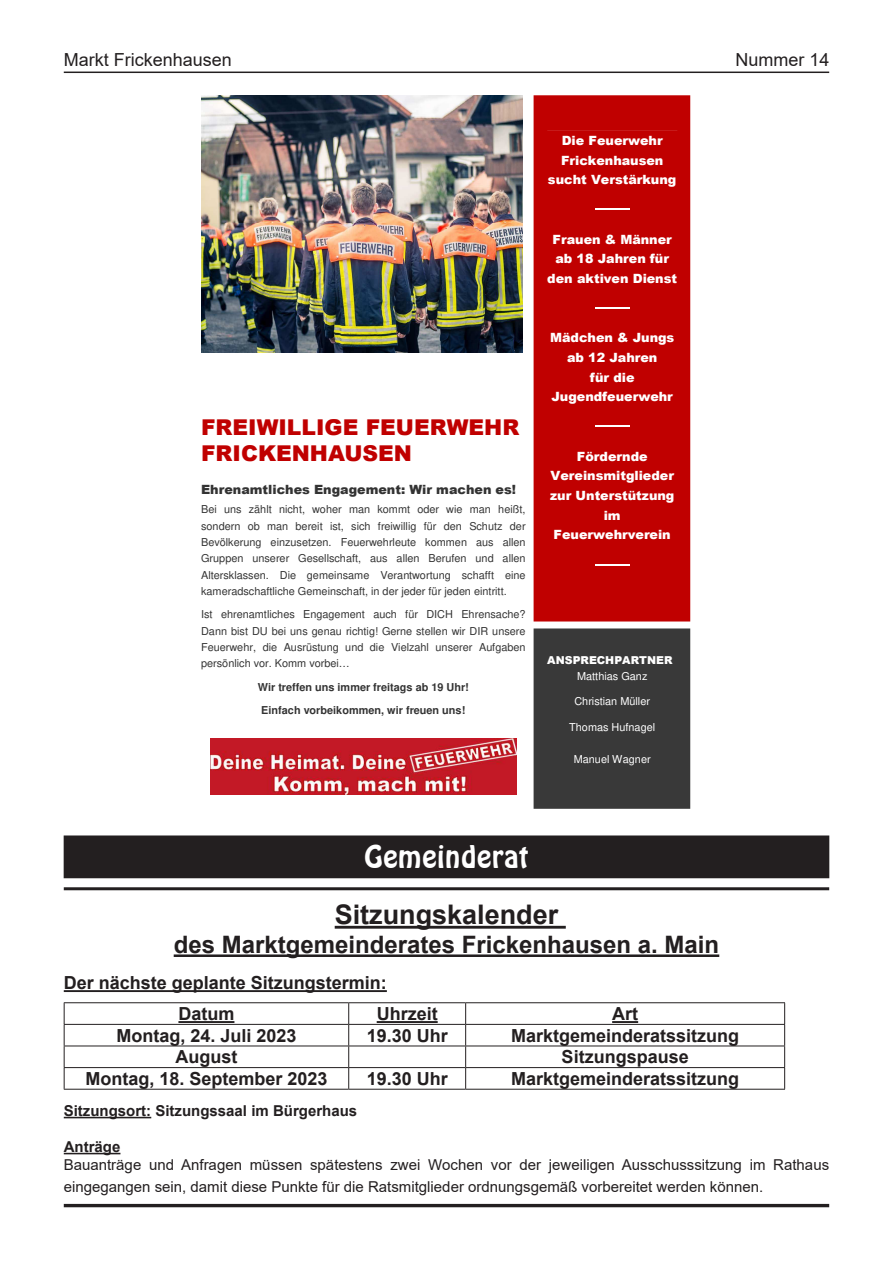
<style>
.page{position:relative;width:893px;height:1263px;background:#fff}
.page>*{position:absolute;margin:0;border:0;box-sizing:border-box;transform-origin:0 0}
.t1{font:30px "Hobo BT";color:#fff}
.t2{font:700 27px "Arial";color:#231f20}
.t3{font:700 24px "Arial";color:#231f20}
.t4{font:900 21.75px/26px "Arial";color:#c00000}
.t5{font:700 18px/30.9px "Arial";color:#231f20}
.t6{font:18px "Arial";color:#231f20}
.t7{font:15px/21.6px "Arial";color:#231f20}
.t8{font:700 15px "Arial";color:#231f20}
.t9{font:900 12.75px/19.6px "Arial";color:#fff;text-align:center}
.t10{font:900 12.75px "Arial";color:#333}
.t11{font:10.95px/16.4px "Helvetica";color:#333;text-align:justify}
.t12{font:700 10.95px/23.5px "Helvetica";color:#333;text-align:center}
.t13{font:10.95px "Helvetica";letter-spacing:.005em;color:#fff}
.t14{font:900 10.95px "Arial";color:#fff}
</style>
<div class="page">
<hr style="left:64px;top:72px;width:765px;height:1px;background:#231f20">
<div style="left:64px;top:836px;width:765px;height:42px;background:#231f20"></div>
<hr style="left:335px;top:926px;width:231px;height:3px;background:#231f20">
<hr style="left:174px;top:954px;width:545px;height:3px;background:#231f20">
<hr style="left:64px;top:990px;width:323px;height:2px;background:#231f20">
<hr style="left:64px;top:1117px;width:87px;height:1px;background:#231f20">
<hr style="left:64px;top:1153px;width:56px;height:1px;background:#231f20">
<hr style="left:64px;top:1204px;width:765px;height:3px;background:#231f20">
<hr style="left:64px;top:1002px;width:285px;height:1px;background:#231f20">
<hr style="left:349px;top:1002px;width:117px;height:1px;background:#231f20">
<hr style="left:466px;top:1002px;width:319px;height:1px;background:#231f20">
<hr style="left:64px;top:1024px;width:285px;height:1px;background:#231f20">
<hr style="left:349px;top:1024px;width:117px;height:1px;background:#231f20">
<hr style="left:466px;top:1024px;width:319px;height:1px;background:#231f20">
<hr style="left:64px;top:1045px;width:285px;height:1px;background:#231f20">
<hr style="left:349px;top:1045px;width:117px;height:1px;background:#231f20">
<hr style="left:466px;top:1045px;width:319px;height:1px;background:#231f20">
<hr style="left:64px;top:1067px;width:285px;height:1px;background:#231f20">
<svg style="left:64px;top:1003px;width:1px;height:86px"></svg>
<hr style="left:349px;top:1067px;width:117px;height:1px;background:#231f20">
<svg style="left:348px;top:1003px;width:1px;height:86px"></svg>
<hr style="left:466px;top:1067px;width:319px;height:1px;background:#231f20">
<svg style="left:465px;top:1003px;width:1px;height:86px"></svg>
<svg style="left:784px;top:1003px;width:1px;height:86px"></svg>
<hr style="left:64px;top:1089px;width:285px;height:1px;background:#231f20">
<hr style="left:349px;top:1089px;width:117px;height:1px;background:#231f20">
<hr style="left:466px;top:1089px;width:319px;height:1px;background:#231f20">
<hr style="left:178px;top:1021px;width:56px;height:2px;background:#231f20">
<hr style="left:377px;top:1021px;width:61px;height:2px;background:#231f20">
<hr style="left:612px;top:1021px;width:26px;height:2px;background:#231f20">
<img style="left:201px;top:95px;width:321px;height:258px">
<img style="left:210px;top:738px;width:306px;height:57px">
<div style="left:534px;top:95px;width:156px;height:526px;background:#c00000"></div>
<div style="left:547px;top:131px;width:130px;height:20px;background:#c00000"></div>
<div style="left:547px;top:151px;width:130px;height:19px;background:#c00000"></div>
<div style="left:547px;top:170px;width:130px;height:20px;background:#c00000"></div>
<div style="left:547px;top:190px;width:130px;height:40px;background:#c00000"></div>
<hr style="left:595px;top:208px;width:34px;height:1px;background:#fff">
<div style="left:547px;top:230px;width:130px;height:19px;background:#c00000"></div>
<div style="left:547px;top:249px;width:130px;height:20px;background:#c00000"></div>
<div style="left:547px;top:269px;width:130px;height:20px;background:#c00000"></div>
<div style="left:547px;top:289px;width:130px;height:39px;background:#c00000"></div>
<hr style="left:595px;top:307px;width:34px;height:1px;background:#fff">
<div style="left:547px;top:328px;width:130px;height:20px;background:#c00000"></div>
<div style="left:547px;top:348px;width:130px;height:20px;background:#c00000"></div>
<div style="left:547px;top:368px;width:130px;height:19px;background:#c00000"></div>
<div style="left:547px;top:387px;width:130px;height:20px;background:#c00000"></div>
<div style="left:547px;top:407px;width:130px;height:40px;background:#c00000"></div>
<hr style="left:595px;top:425px;width:34px;height:2px;background:#fff">
<div style="left:547px;top:447px;width:130px;height:19px;background:#c00000"></div>
<div style="left:547px;top:466px;width:130px;height:20px;background:#c00000"></div>
<div style="left:547px;top:486px;width:130px;height:20px;background:#c00000"></div>
<div style="left:547px;top:506px;width:130px;height:19px;background:#c00000"></div>
<div style="left:547px;top:525px;width:130px;height:20px;background:#c00000"></div>
<hr style="left:547px;top:545px;width:130px;height:1px;background:#c00000">
<div style="left:547px;top:546px;width:130px;height:40px;background:#c00000"></div>
<hr style="left:595px;top:565px;width:34px;height:1px;background:#fff">
<div style="left:534px;top:628px;width:156px;height:181px;background:#393939"></div>
<div style="left:547px;top:652px;width:130px;height:18px;background:#393939"></div>
<div style="left:547px;top:670px;width:130px;height:25px;background:#393939"></div>
<div style="left:547px;top:695px;width:130px;height:25px;background:#393939"></div>
<div style="left:547px;top:720px;width:130px;height:17px;background:#393939"></div>
<div style="left:547px;top:737px;width:130px;height:16px;background:#393939"></div>
<div style="left:547px;top:753px;width:130px;height:16px;background:#393939"></div>
<div style="left:547px;top:769px;width:130px;height:16px;background:#393939"></div>
<hr style="left:64px;top:887px;width:765px;height:3px;background:#231f20">
<h3 class="t6" style="left:64px;top:48px;width:170px">Markt Frickenhausen</h3>
<h3 class="t6" style="left:735px;top:48px;width:96px">Nummer 14</h3>
<p class="t9" style="left:548px;top:130px;width:130px">Die Feuerwehr<br>Frickenhausen sucht Verstärkung</p>
<p class="t9" style="left:547px;top:229px;width:131px">Frauen &amp; Männer ab 18 Jahren für den aktiven Dienst</p>
<h3 class="t4" style="left:201px;top:414px;width:320px">FREIWILLIGE FEUERWEHR<br>FRICKENHAUSEN</h3>
<p class="t10" style="left:201px;top:480px;width:317px">Ehrenamtliches Engagement: Wir machen es!</p>
<p class="t11" style="left:201px;top:502px;width:326px">Bei uns zählt nicht, woher man kommt oder wie man heißt, sondern ob man bereit ist, sich freiwillig für den Schutz der Bevölkerung einzusetzen. Feuerwehrleute kommen aus allen Gruppen unserer Gesellschaft, aus allen Berufen und allen Altersklassen. Die gemeinsame Verantwortung schafft eine kameradschaftliche Gemeinschaft, in der jeder für jeden eintritt.</p>
<p class="t11" style="left:201px;top:607px;width:326px">Ist ehrenamtliches Engagement auch für DICH Ehrensache?<br>Dann bist DU bei uns genau richtig! Gerne stellen wir DIR unsere Feuerwehr, die Ausrüstung und die Vielzahl unserer Aufgaben persönlich vor. Komm vorbei…</p>
<p class="t12" style="left:258px;top:676px;width:213px">Wir treffen uns immer freitags ab 19 Uhr!<br>Einfach vorbeikommen, wir freuen uns!</p>
<p class="t9" style="left:550px;top:327px;width:126px">Mädchen &amp; Jungs ab 12 Jahren<br>für die<br>Jugendfeuerwehr</p>
<p class="t9" style="left:550px;top:446px;width:126px">Fördernde<br>Vereinsmitglieder zur Unterstützung im<br>Feuerwehrverein</p>
<p class="t14" style="left:547px;top:652px;width:127px">ANSPRECHPARTNER</p>
<p class="t13" style="left:577px;top:672px;width:72px">Matthias Ganz</p>
<p class="t13" style="left:574px;top:697px;width:77px">Christian Müller</p>
<p class="t13" style="left:569px;top:722px;width:88px">Thomas Hufnagel</p>
<p class="t13" style="left:574px;top:755px;width:78px">Manuel Wagner</p>
<h1 class="t1" style="left:364px;top:839px;width:166px">Gemeinderat</h1>
<h2 class="t2" style="left:335px;top:896px;width:225px">Sitzungskalender</h2>
<h3 class="t3" style="left:174px;top:928px;width:547px">des Marktgemeinderates Frickenhausen a. Main</h3>
<h3 class="t5" style="left:178px;top:967px;width:210px;text-indent:-115px">Der nächste geplante Sitzungstermin:<br>Datum</h3>
<h3 class="t5" style="left:377px;top:998px;width:63px">Uhrzeit</h3>
<h3 class="t5" style="left:612px;top:998px;width:27px">Art</h3>
<h3 class="t5" style="left:116px;top:1020px;width:182px">Montag, 24. Juli 2023</h3>
<h3 class="t5" style="left:367px;top:1020px;width:83px">19.30 Uhr</h3>
<h3 class="t5" style="left:511px;top:1020px;width:230px">Marktgemeinderatssitzung</h3>
<h3 class="t5" style="left:175px;top:1042px;width:63px">August</h3>
<h3 class="t5" style="left:562px;top:1042px;width:129px">Sitzungspause</h3>
<h3 class="t5" style="left:85px;top:1063px;width:244px">Montag, 18. September 2023</h3>
<h3 class="t5" style="left:367px;top:1063px;width:83px">19.30 Uhr</h3>
<h3 class="t5" style="left:511px;top:1063px;width:230px">Marktgemeinderatssitzung</h3>
<h3 class="t8" style="left:64px;top:1100px;width:295px">Sitzungsort: Sitzungssaal im Bürgerhaus</h3>
<h3 class="t8" style="left:64px;top:1136px;width:58px">Anträge</h3>
<h3 class="t7" style="left:64px;top:1154px;width:767px">Bauanträge und Anfragen müssen spätestens zwei Wochen vor der jeweiligen Ausschusssitzung im Rathaus eingegangen sein, damit diese Punkte für die Ratsmitglieder ordnungsgemäß vorbereitet werden können.</h3>
</div>
